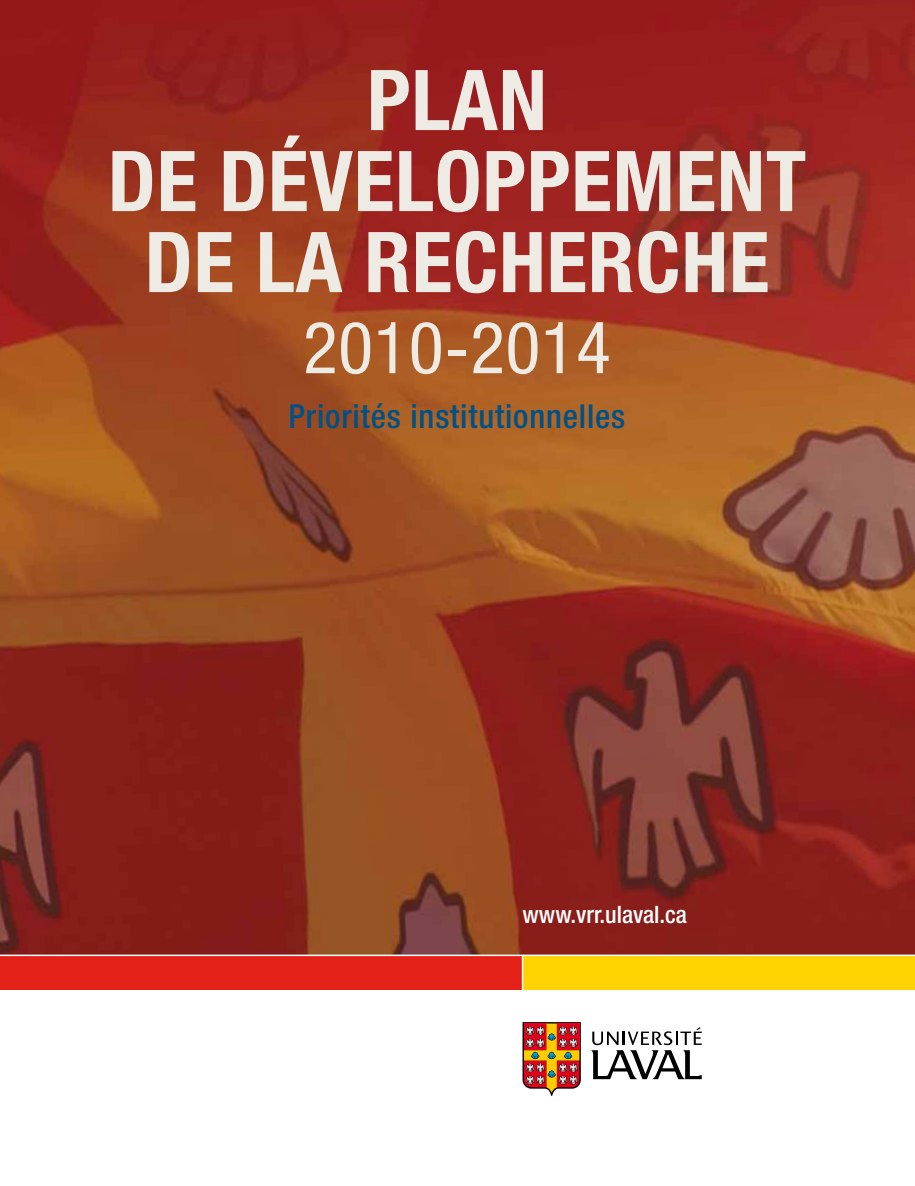
<style>
.page{position:relative;width:915px;height:1186px;background:#fff}
.page>*{position:absolute;margin:0;border:0;box-sizing:border-box;transform-origin:0 0}
.t1{font:700 condensed 84px/81px "Helvetica Neue";letter-spacing:.01em;color:#eeebe5;text-align:center}
.t2{font:condensed 72px "Helvetica Neue";letter-spacing:.01em;color:#eeebe5}
.t3{font:500 condensed 33px "Helvetica Neue";letter-spacing:.025em;color:#005187}
.t4{font:500 condensed 24px "Helvetica Neue";color:#fff}
</style>
<div class="page">
<img style="left:0;top:0;width:915px;height:954px">
<svg style="left:591px;top:1027px;width:110px;height:52px"></svg>
<svg style="left:522px;top:1022px;width:59px;height:73px;background:#bb6442"></svg>
<div style="left:0;top:956px;width:522px;height:33px;background:#e32119"></div>
<div style="left:522px;top:956px;width:393px;height:33px;background:#ffd300"></div>
<hr style="left:522px;top:955px;width:1px;height:37px;background:#fff">
<p class="t1" style="left:108px;top:59px;width:700px">PLAN<br>DE DÉVELOPPEMENT<br>DE LA RECHERCHE</p>
<p class="t2" style="left:303px;top:306px;width:309px">2010-2014</p>
<p class="t3" style="left:288px;top:396px;width:338px">Priorités institutionnelles</p>
<p class="t4" style="left:522px;top:900px;width:166px">www.vrr.ulaval.ca</p>
</div>
